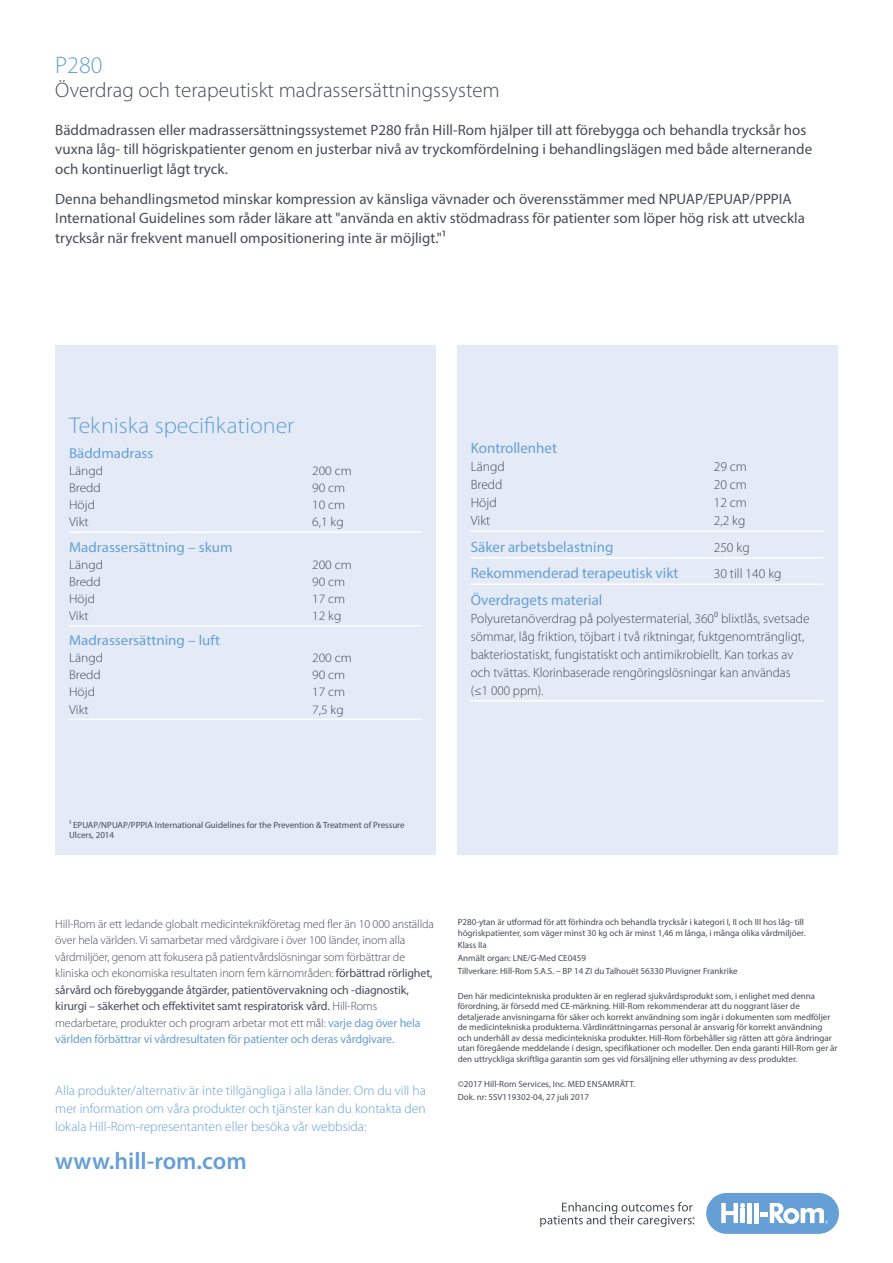
<style>
.page{position:relative;width:893px;height:1263px;background:#fff}
.page>*{position:absolute;margin:0;border:0;box-sizing:border-box;transform-origin:0 0}
.t1{font:600 24px "Myriad Pro";color:#669fd5}
.t2{font:300 24px "Myriad Pro";color:#669fd5}
.t3{font:300 22.8px "Myriad Pro";color:#669fd5;scale:1.05 1}
.t4{font:300 21px "Myriad Pro";color:#474c55}
.t5{font:15px/19.5px "Myriad Pro";color:#474c55}
.t6{font:15px "Myriad Pro";color:#669fd5}
.t7{font:14.25px "Myriad Pro";color:#669fd5;scale:1.05 1}
.t8{font:300 13.5px/18px "Myriad Pro";color:#474c55}
.t9{font:300 13.5px/18px "Myriad Pro";color:#669fd5;text-align:justify}
.t10{font:300 12.9px "Myriad Pro";color:#474c55;scale:1.05 1}
.t11{font:300 12px/16.5px "Myriad Pro";letter-spacing:-.01em;color:#474c55}
.t12{font:9px/10.5px "Myriad Pro";color:#474c55}
.s1{font-weight:400}
.s2{font-weight:400;color:#669fd5}
</style>
<div class="page">
<div style="left:706px;top:1193px;width:133px;height:41px;background:#669fd5;border-radius:20px"></div>
<div style="left:747px;top:1203px;width:5px;height:20px;background:#fff"></div>
<div style="left:754px;top:1203px;width:5px;height:20px;background:#fff"></div>
<svg style="left:721px;top:1203px;width:24px;height:20px"></svg>
<svg style="left:760px;top:1203px;width:68px;height:21px"></svg>
<svg style="left:540px;top:1202px;width:155px;height:25px"></svg>
<div style="left:55px;top:345px;width:381px;height:510px;background:#e4ebf7"></div>
<div style="left:457px;top:345px;width:381px;height:510px;background:#e4ebf7"></div>
<hr style="left:69px;top:531px;width:353px;height:2px;background:#fff">
<hr style="left:69px;top:625px;width:353px;height:1px;background:#fff">
<hr style="left:69px;top:719px;width:353px;height:1px;background:#fff">
<hr style="left:471px;top:530px;width:353px;height:2px;background:#fff">
<hr style="left:471px;top:557px;width:353px;height:1px;background:#fff">
<hr style="left:471px;top:583px;width:353px;height:2px;background:#fff">
<hr style="left:471px;top:700px;width:353px;height:1px;background:#fff">
<h1 class="t2" style="left:55px;top:52px;width:49px">P280</h1>
<h3 class="t4" style="left:55px;top:79px;width:446px">Överdrag och terapeutiskt madrassersättningssystem</h3>
<p class="t5" style="left:55px;top:120px;width:758px">Bäddmadrassen eller madrassersättningssystemet P280 från Hill-Rom hjälper till att förebygga och behandla trycksår hos vuxna låg- till högriskpatienter genom en justerbar nivå av tryckomfördelning i behandlingslägen med både alternerande och kontinuerligt lågt tryck.</p>
<p class="t5" style="left:55px;top:189px;width:751px">Denna behandlingsmetod minskar kompression av känsliga vävnader och överensstämmer med NPUAP/EPUAP/PPPIA<br>International Guidelines som råder läkare att "använda en aktiv stödmadrass för patienter som löper hög risk att utveckla trycksår när frekvent manuell ompositionering inte är möjligt."¹</p>
<h2 class="t3" style="left:69px;top:413px;width:216px">Tekniska specifikationer</h2>
<h3 class="t7" style="left:69px;top:444px;width:82px">Bäddmadrass</h3>
<h3 class="t10" style="left:69px;top:464px;width:34px">Längd</h3>
<h3 class="t10" style="left:312px;top:464px;width:39px">200 cm</h3>
<h3 class="t10" style="left:69px;top:481px;width:32px">Bredd</h3>
<h3 class="t10" style="left:312px;top:481px;width:33px">90 cm</h3>
<h3 class="t10" style="left:69px;top:498px;width:26px">Höjd</h3>
<h3 class="t10" style="left:312px;top:498px;width:33px">10 cm</h3>
<h3 class="t10" style="left:69px;top:515px;width:20px">Vikt</h3>
<h3 class="t10" style="left:312px;top:515px;width:32px">6,1 kg</h3>
<h3 class="t7" style="left:69px;top:538px;width:157px">Madrassersättning – skum</h3>
<h3 class="t10" style="left:69px;top:557px;width:34px">Längd</h3>
<h3 class="t10" style="left:312px;top:557px;width:39px">200 cm</h3>
<h3 class="t10" style="left:69px;top:574px;width:32px">Bredd</h3>
<h3 class="t10" style="left:312px;top:574px;width:33px">90 cm</h3>
<h3 class="t10" style="left:69px;top:591px;width:26px">Höjd</h3>
<h3 class="t10" style="left:312px;top:591px;width:33px">17 cm</h3>
<h3 class="t10" style="left:69px;top:608px;width:20px">Vikt</h3>
<h3 class="t10" style="left:312px;top:608px;width:29px">12 kg</h3>
<h3 class="t7" style="left:69px;top:632px;width:145px">Madrassersättning – luft</h3>
<h3 class="t10" style="left:69px;top:651px;width:34px">Längd</h3>
<h3 class="t10" style="left:312px;top:651px;width:39px">200 cm</h3>
<h3 class="t10" style="left:69px;top:668px;width:32px">Bredd</h3>
<h3 class="t10" style="left:312px;top:668px;width:33px">90 cm</h3>
<h3 class="t10" style="left:69px;top:685px;width:26px">Höjd</h3>
<h3 class="t10" style="left:312px;top:685px;width:33px">17 cm</h3>
<h3 class="t10" style="left:69px;top:702px;width:20px">Vikt</h3>
<h3 class="t10" style="left:312px;top:702px;width:32px">7,5 kg</h3>
<h3 class="t6" style="left:471px;top:439px;width:88px">Kontrollenhet</h3>
<h3 class="t8" style="left:471px;top:458px;width:36px">Längd</h3>
<h3 class="t8" style="left:714px;top:458px;width:35px">29 cm</h3>
<h3 class="t8" style="left:471px;top:476px;width:33px">Bredd</h3>
<h3 class="t8" style="left:714px;top:476px;width:35px">20 cm</h3>
<h3 class="t8" style="left:471px;top:494px;width:27px">Höjd</h3>
<h3 class="t8" style="left:714px;top:494px;width:35px">12 cm</h3>
<h3 class="t8" style="left:471px;top:512px;width:21px">Vikt</h3>
<h3 class="t8" style="left:714px;top:512px;width:33px">2,2 kg</h3>
<h3 class="t6" style="left:471px;top:537px;width:144px">Säker arbetsbelastning</h3>
<h3 class="t8" style="left:714px;top:538px;width:37px">250 kg</h3>
<h3 class="t6" style="left:471px;top:564px;width:209px">Rekommenderad terapeutisk vikt</h3>
<h3 class="t8" style="left:714px;top:565px;width:69px">30 till 140 kg</h3>
<h3 class="t6" style="left:471px;top:590px;width:133px">Överdragets material</h3>
<p class="t8" style="left:471px;top:609px;width:340px">Polyuretanöverdrag på polyestermaterial, 360⁰ blixtlås, svetsade sömmar, låg friktion, töjbart i två riktningar, fuktgenomträngligt, bakteriostatiskt, fungistatiskt och antimikrobiellt. Kan torkas av och tvättas. Klorinbaserade rengöringslösningar kan användas (≤1 000 ppm).</p>
<p class="t12" style="left:69px;top:819px;width:337px">¹ EPUAP/NPUAP/PPPIA International Guidelines for the Prevention &amp; Treatment of Pressure<br>Ulcers, 2014</p>
<p class="t11" style="left:55px;top:915px;width:380px">Hill-Rom är ett ledande globalt medicinteknikföretag med fler än 10 000 anställda över hela världen. Vi samarbetar med vårdgivare i över 100 länder, inom alla vårdmiljöer, genom att fokusera på patientvårdslösningar som förbättrar de kliniska och ekonomiska resultaten inom fem kärnområden: <span class="s1">förbättrad rörlighet, sårvård och förebyggande åtgärder, patientövervakning och -diagnostik, kirurgi – säkerhet och effektivitet samt respiratorisk vård.</span> Hill-Roms medarbetare, produkter och program arbetar mot ett mål: <span class="s2">varje dag över hela världen förbättrar vi vårdresultaten för patienter och deras vårdgivare.</span></p>
<h3 class="t9" style="left:55px;top:1082px;width:372px">Alla produkter/alternativ är inte tillgängliga i alla länder. Om du vill ha mer information om våra produkter och tjänster kan du kontakta den lokala Hill-Rom-representanten eller besöka vår webbsida:</h3>
<h1 class="t1" style="left:55px;top:1145px;width:193px">www.hill‑rom.com</h1>
<p class="t12" style="left:458px;top:917px;width:349px">P280-ytan är utformad för att förhindra och behandla trycksår i kategori I, II och III hos låg- till högriskpatienter, som väger minst 30 kg och är minst 1,46 m långa, i många olika vårdmiljöer.</p>
<p class="t12" style="left:458px;top:939px;width:282px;line-height:12.6px">Klass IIa<br>Anmält organ: LNE/G-Med CE0459<br>Tillverkare: Hill-Rom S.A.S. – BP 14 ZI du Talhouët 56330 Pluvigner Frankrike</p>
<p class="t12" style="left:458px;top:990px;width:381px">Den här medicintekniska produkten är en reglerad sjukvårdsprodukt som, i enlighet med denna förordning, är försedd med CE-märkning. Hill-Rom rekommenderar att du noggrant läser de detaljerade anvisningarna för säker och korrekt användning som ingår i dokumenten som medföljer de medicintekniska produkterna. Vårdinrättningarnas personal är ansvarig för korrekt användning och underhåll av dessa medicintekniska produkter. Hill-Rom förbehåller sig rätten att göra ändringar utan föregående meddelande i design, specifikationer och modeller. Den enda garanti Hill-Rom ger är den uttryckliga skriftliga garantin som ges vid försäljning eller uthyrning av dess produkter.</p>
<p class="t12" style="left:458px;top:1078px;width:179px;line-height:12.6px">©2017 Hill-Rom Services, Inc. MED ENSAMRÄTT.<br>Dok. nr: 5SV119302-04, 27 juli 2017</p>
</div>
